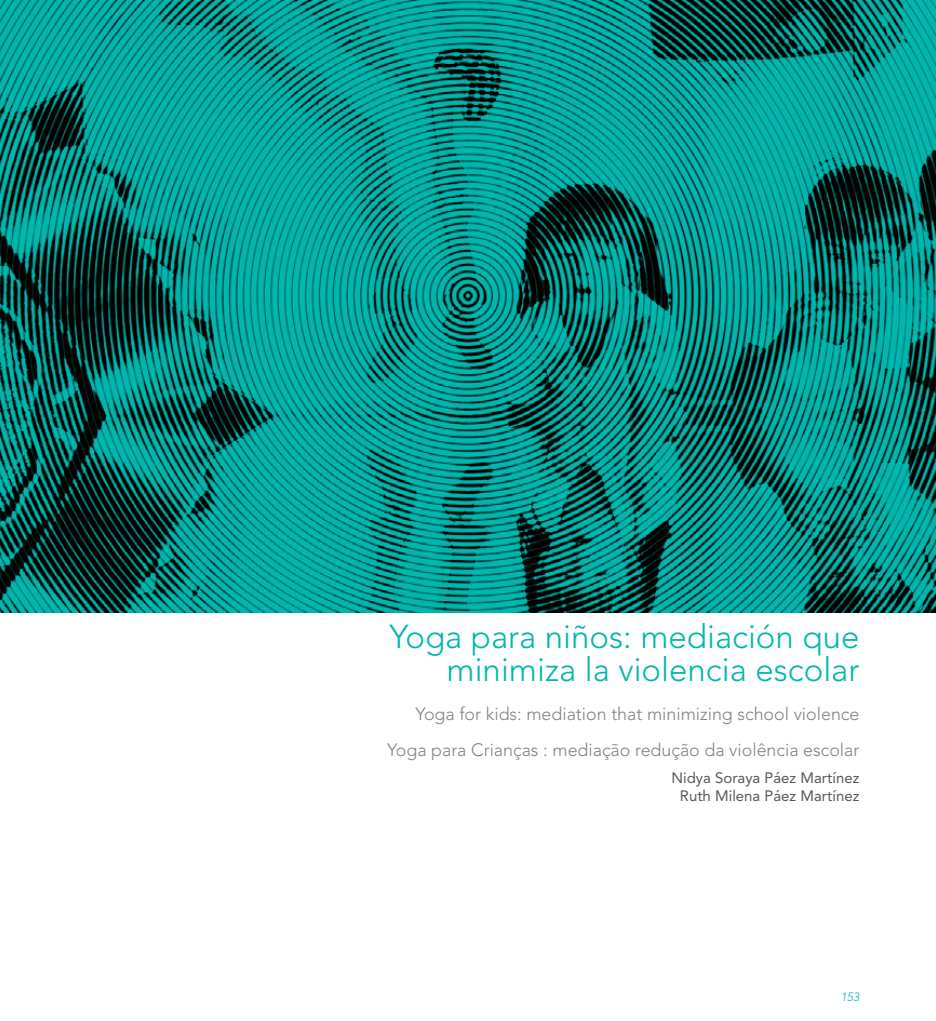
<style>
.page{position:relative;width:936px;height:1021px;background:#fff}
.page>*{position:absolute;margin:0;border:0;box-sizing:border-box;transform-origin:0 0}
.t1{font:300 33px/33px "Avenir LT Std";color:#00b7af;text-align:right}
.t2{font:300 17.85px/36px "Avenir LT Std";color:#808285;text-align:right}
.t3{font:15px/18px "Avenir LT Std";color:#58595b;text-align:center}
.t4{font:italic 300 12px "Avenir LT Std";color:#00b7af}
</style>
<div class="page">
<img style="left:0;top:0;width:934px;height:612px">
<h1 class="t1" style="left:389px;top:620px;width:471px">Yoga para niños: mediación que minimiza la violencia escolar</h1>
<p class="t2" style="left:387px;top:696px;width:473px">Yoga for kids: mediation that minimizing school violence<br>Yoga para Crianças : mediação redução da violência escolar</p>
<p class="t3" style="left:671px;top:768px;width:189px">Nidya Soraya Páez Martínez<br>Ruth Milena Páez Martínez</p>
<p class="t4" style="left:840px;top:989px;width:20px">153</p>
</div>
